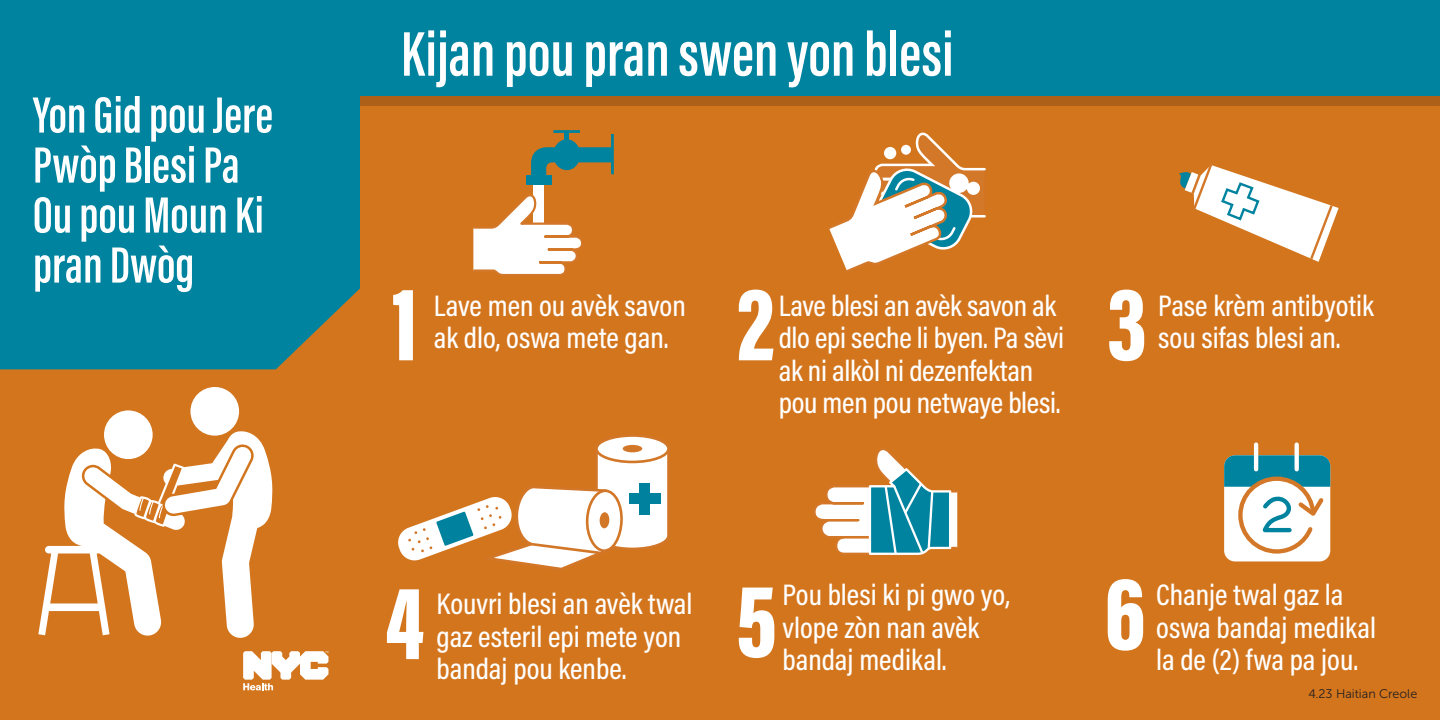
<style>
.page{position:relative;width:1440px;height:720px;background:#fff}
.page>*{position:absolute;margin:0;border:0;box-sizing:border-box;transform-origin:0 0}
.t1{font:900 107.5px "Acumin Pro Extra Cond";color:#fff}
.t2{font:600 65px "Acumin Pro Extra Cond";color:#fff}
.t3{font:600 52.5px/50px "Acumin Pro Extra Cond";color:#fff}
.t4{font:500 30px/32.5px "Acumin Pro Cond";color:#fff}
.t5{font:12.5px "Museo Sans 300";color:#231f20}
</style>
<div class="page">
<div style="left:0;top:0;width:360px;height:720px;background:#d3751d"></div>
<div style="left:0;top:0;width:360px;height:369px;background:#00839f"></div>
<svg style="left:243px;top:651px;width:85px;height:39px"></svg>
<div style="left:104px;top:410px;width:49px;height:49px;background:#fff;border-radius:50%"></div>
<div style="left:190px;top:387px;width:49px;height:49px;background:#fff;border-radius:50%"></div>
<svg style="left:38px;top:430px;width:235px;height:208px"></svg>
<div style="left:360px;top:24px;width:1080px;height:696px;background:#d3751d"></div>
<div style="left:360px;top:9px;width:1080px;height:97px;background:#ad6017"></div>
<div style="left:360px;top:0;width:1080px;height:96px;background:#00839f"></div>
<svg style="left:1179px;top:164px;width:160px;height:98px"></svg>
<svg style="left:596px;top:436px;width:73px;height:26px"></svg>
<div style="left:595px;top:434px;width:75px;height:29px;border:3px solid #d27628;border-radius:50%"></div>
<svg style="left:398px;top:446px;width:272px;height:124px"></svg>
<div style="left:586px;top:490px;width:36px;height:61px;background:#fff;border-radius:50%"></div>
<div style="left:585px;top:489px;width:39px;height:63px;border:3px solid #d27628;border-radius:50%"></div>
<div style="left:599px;top:512px;width:11px;height:16px;background:#d27628;border-radius:50%"></div>
<svg style="left:814px;top:448px;width:144px;height:107px"></svg>
<div style="left:1224px;top:455px;width:106px;height:106px;background:#fff;border-radius:11px"></div>
<hr style="left:1254px;top:445px;width:4px;height:24px;background:#fff">
<svg style="left:1295px;top:445px;width:4px;height:10px"></svg>
<svg style="left:1224px;top:455px;width:106px;height:101px"></svg>
<div style="left:533px;top:183px;width:11px;height:54px;background:#fff"></div>
<hr style="left:611px;top:134px;width:3px;height:40px;background:#00839f">
<hr style="left:553px;top:130px;width:27px;height:3px;background:#00839f">
<div style="left:564px;top:132px;width:5px;height:10px;background:#00839f"></div>
<svg style="left:531px;top:139px;width:81px;height:36px"></svg>
<div style="left:526px;top:175px;width:26px;height:10px;background:#00839f"></div>
<svg style="left:473px;top:195px;width:110px;height:81px"></svg>
<svg style="left:829px;top:132px;width:157px;height:140px"></svg>
<p class="t3" style="left:33px;top:90px;width:242px">Yon Gid pou Jere<br>Pwòp Blesi Pa<br>Ou pou Moun Ki pran Dwòg</p>
<p class="t2" style="left:401px;top:14px;width:554px">Kijan pou pran swen yon blesi</p>
<p class="t1" style="left:392px;top:258px;width:27px">1</p>
<p class="t4" style="left:434px;top:288px;width:253px">Lave men ou avèk savon ak dlo, oswa mete gan.</p>
<p class="t1" style="left:737px;top:258px;width:39px">2</p>
<p class="t4" style="left:779px;top:288px;width:287px">Lave blesi an avèk savon ak dlo epi seche li byen. Pa sèvi ak ni alkòl ni dezenfektan pou men pou netwaye blesi.</p>
<p class="t1" style="left:1107px;top:258px;width:41px">3</p>
<p class="t4" style="left:1158px;top:288px;width:217px">Pase krèm antibyotik sou sifas blesi an.</p>
<p class="t1" style="left:385px;top:557px;width:41px">4</p>
<p class="t4" style="left:437px;top:587px;width:257px">Kouvri blesi an avèk twal gaz esteril epi mete yon bandaj pou kenbe.</p>
<p class="t1" style="left:736px;top:555px;width:42px">5</p>
<p class="t4" style="left:783px;top:578px;width:229px">Pou blesi ki pi gwo yo, vlope zòn nan avèk bandaj medikal.</p>
<p class="t1" style="left:1105px;top:548px;width:42px">6</p>
<p class="t4" style="left:1156px;top:578px;width:221px">Chanje twal gaz la oswa bandaj medikal la de (2) fwa pa jou.</p>
<p class="t5" style="left:1308px;top:687px;width:110px">4.23 Haitian Creole</p>
</div>
